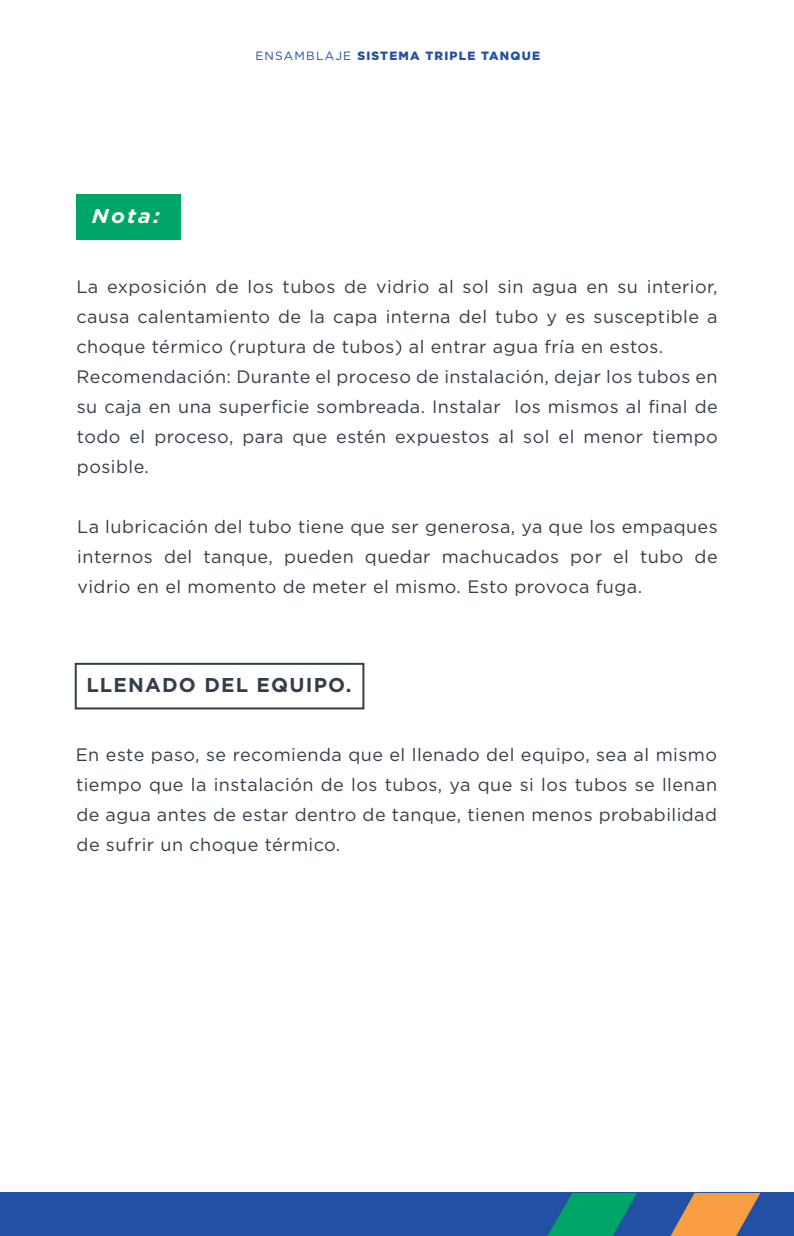
<style>
.page{position:relative;width:794px;height:1236px;background:#fff}
.page>*{position:absolute;margin:0;border:0;box-sizing:border-box;transform-origin:0 0}
.t1{font:700 20px "Gotham";letter-spacing:.06em;color:#343e48}
.t2{font:italic 700 20px "Gotham";color:#fff;scale:1.08 1}
.t3{font:18px/30px "Gotham";letter-spacing:.025em;color:#343e48;text-align:justify}
.t4{font:900 12px "Gotham";letter-spacing:.1em;color:#2251a3}
.s1{font-weight:400}
</style>
<div class="page">
<div style="left:0;top:1193px;width:794px;height:43px;background:#2251a3"></div>
<svg style="left:547px;top:1193px;width:90px;height:43px"></svg>
<svg style="left:670px;top:1193px;width:90px;height:43px"></svg>
<div style="left:76px;top:195px;width:105px;height:45px;background:#00a668"></div>
<div style="left:75px;top:663px;width:289px;height:46px;border:2px solid #343e48"></div>
<p class="t2" style="left:92px;top:203px;width:64px">Nota:</p>
<p class="t4" style="left:255px;top:48px;width:286px"><span class="s1">ENSAMBLAJE</span> SISTEMA TRIPLE TANQUE</p>
<p class="t3" style="left:76px;top:271px;width:643px;text-align:left">La exposición de los tubos de vidrio al sol sin agua en su interior, causa calentamiento de la capa interna del tubo y es susceptible a choque térmico (ruptura de tubos) al entrar agua fría en estos.<br>Recomendación: Durante el proceso de instalación, dejar los tubos en su caja en una superficie sombreada. Instalar los mismos al final de todo el proceso, para que estén expuestos al sol el menor tiempo posible.</p>
<p class="t3" style="left:77px;top:511px;width:642px">La lubricación del tubo tiene que ser generosa, ya que los empaques internos del tanque, pueden quedar machucados por el tubo de vidrio en el momento de meter el mismo. Esto provoca fuga.</p>
<p class="t1" style="left:86px;top:671px;width:266px">LLENADO DEL EQUIPO.</p>
<p class="t3" style="left:76px;top:740px;width:643px">En este paso, se recomienda que el llenado del equipo, sea al mismo tiempo que la instalación de los tubos, ya que si los tubos se llenan de agua antes de estar dentro de tanque, tienen menos probabilidad de sufrir un choque térmico.</p>
</div>
